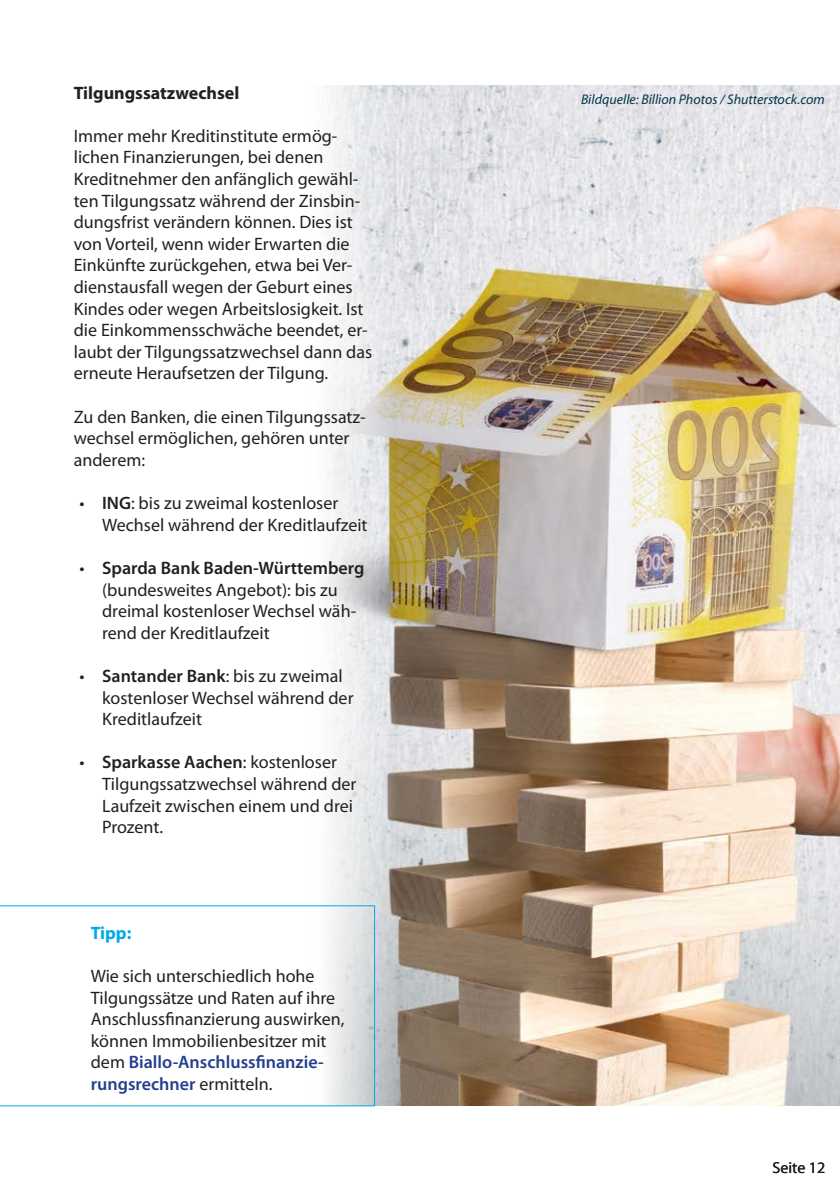
<style>
.page{position:relative;width:840px;height:1191px;background:#fff}
.page>*{position:absolute;margin:0;border:0;box-sizing:border-box;transform-origin:0 0}
.RdW_-_S00_Fliesstext{font:18px/21.6px "Myriad Pro";color:#231f20}
.RdW_-_S05_Rahmen_bla{font:18px/21.6px "Myriad Pro";color:#231f20}
.RdW_-_S00_Fliesstext-2{font:700 18px "Myriad Pro";color:#231f20}
.RdW_-_S05_Rahmen_bla-2{font:700 18px "Myriad Pro";color:#00abe5}
.RdW_Seitenzahl{font:16px "Myriad Pro";color:#231f20}
.RdW_-_S08_Fußnote_07{font:italic 14px "Myriad Pro";color:#00374d}
.s1{font-weight:600}
.s2{font-weight:600;color:#253f8e}
</style>
<div class="page">
<img style="left:325px;top:85px;width:514px;height:1021px">
<svg style="left:0;top:905px;width:375px;height:201px"></svg>
<p class="RdW_-_S00_Fliesstext-2" style="left:74px;top:81px;width:167px">Tilgungssatzwechsel</p>
<p class="RdW_-_S00_Fliesstext" style="left:74px;top:125px;width:300px">Immer mehr Kreditinstitute ermög&shy;lichen Finanzierungen, bei denen Kreditnehmer den anfänglich gewähl&shy;ten Tilgungssatz während der Zinsbin&shy;dungsfrist verändern können. Dies ist von Vorteil, wenn wider Erwarten die Einkünfte zurückgehen, etwa bei Ver&shy;dienstausfall wegen der Geburt eines Kindes oder wegen Arbeitslosigkeit. Ist die Einkommensschwäche beendet, er&shy;laubt der Tilgungssatzwechsel dann das erneute Heraufsetzen der Tilgung.</p>
<p class="RdW_-_S00_Fliesstext" style="left:74px;top:405px;width:293px">Zu den Banken, die einen Tilgungssatz&shy;wechsel ermöglichen, gehören unter anderem:</p>
<p class="RdW_-_S00_Fliesstext" style="left:102px;top:492px;width:267px;text-indent:-23px">• <span class="s1">ING</span>: bis zu zweimal kostenloser<br>Wechsel während der Kreditlaufzeit</p>
<p class="RdW_-_S00_Fliesstext" style="left:102px;top:557px;width:264px;text-indent:-23px">• <span class="s1">Sparda Bank Baden-Württemberg </span>(bundesweites Angebot): bis zu dreimal kostenloser Wechsel wäh&shy;rend der Kreditlaufzeit</p>
<p class="RdW_-_S00_Fliesstext" style="left:102px;top:665px;width:253px;text-indent:-23px">• <span class="s1">Santander Bank</span>: bis zu zweimal kostenloser Wechsel während der<br>Kreditlaufzeit</p>
<p class="RdW_-_S00_Fliesstext" style="left:102px;top:751px;width:256px;text-indent:-23px">• <span class="s1">Sparkasse Aachen</span>: kostenloser<br>Tilgungssatzwechsel während der<br>Laufzeit zwischen einem und drei<br>Prozent.</p>
<p class="RdW_-_S05_Rahmen_bla-2" style="left:91px;top:921px;width:42px">Tipp:</p>
<p class="RdW_-_S05_Rahmen_bla" style="left:91px;top:964px;width:255px">Wie sich unterschiedlich hohe<br>Tilgungssätze und Raten auf ihre<br>Anschlussfinanzierung auswirken, können Immobilienbesitzer mit dem <span class="s2">Biallo-Anschlussfinanzie&shy;rungsrechner</span> ermitteln.</p>
<p class="RdW_-_S08_Fußnote_07" style="left:580px;top:91px;width:245px">Bildquelle: Billion Photos / Shutterstock.com</p>
<p class="RdW_Seitenzahl" style="left:772px;top:1157px;width:54px">Seite 12</p>
</div>
